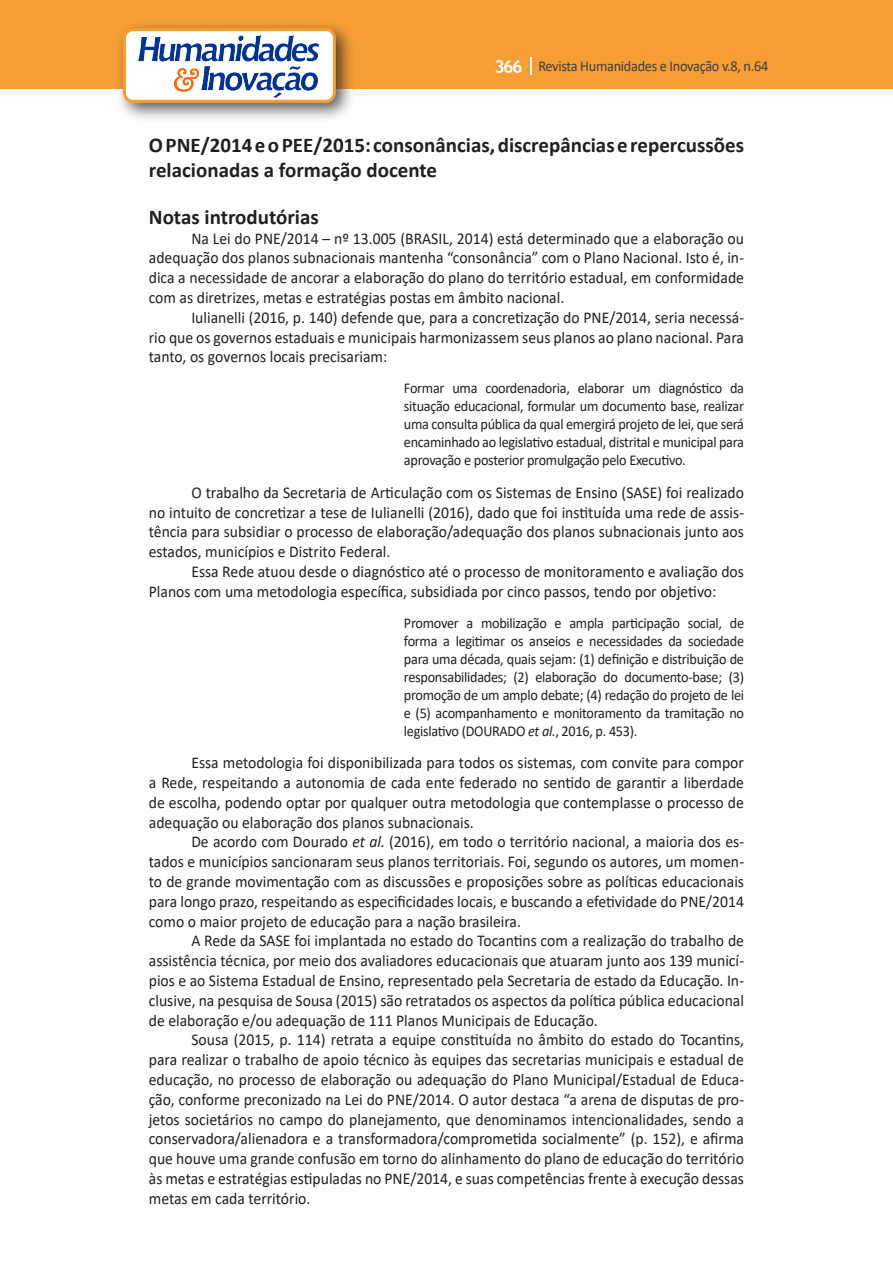
<style>
.page{position:relative;width:893px;height:1263px;background:#fff}
.page>*{position:absolute;margin:0;border:0;box-sizing:border-box;transform-origin:0 0}
.Titulo_2{font:700 21px/25.2px "Calibri";color:#231f20}
.Texto{font:16.5px/19.8px "Calibri";color:#231f20;text-align:justify;scale:.95 1}
.citacao{font:15px/18px "Calibri";letter-spacing:-.02em;color:#231f20;text-align:justify;scale:.95 1}
.t1{font:15px "Calibri";letter-spacing:-.02em;color:#3e3e3f;scale:.95 1}
.s1{font-family:"Trebuchet MS";font-weight:700;font-size:18px;color:#fff}
.s2{font-style:italic}
</style>
<div class="page">
<div style="left:0;top:0;width:893px;height:88px;background:#f69e34"></div>
<svg style="left:530px;top:57px;width:2px;height:18px"></svg>
<div style="left:115px;top:20px;width:241px;height:103px;background:#231f20;opacity:.75"></div>
<div style="left:125px;top:30px;width:209px;height:71px;background:#fff;border-radius:9px"></div>
<img style="left:138px;top:35px;width:181px;height:62px">
<div style="left:123px;top:28px;width:213px;height:75px;border:3px solid #f69e34;border-radius:9px"></div>
<p class="t1" style="left:495px;top:56px;width:290px"><span class="s1">366</span> Revista Humanidades e Inovação v.8, n.64</p>
<p class="Titulo_2" style="left:149px;top:132px;width:597px">O PNE/2014 e o PEE/2015: consonâncias, discrepâncias e repercussões relacionadas a formação docente</p>
<p class="Titulo_2" style="left:149px;top:204px;width:171px">Notas introdutórias</p>
<p class="Texto" style="left:149px;top:228px;width:628px;text-indent:43px">Na Lei do PNE/2014 – nº 13.005 (BRASIL, 2014) está determinado que a elaboração ou adequação dos planos subnacionais mantenha “consonância” com o Plano Nacional. Isto é, in&shy;dica a necessidade de ancorar a elaboração do plano do território estadual, em conformidade com as diretrizes, metas e estratégias postas em âmbito nacional.</p>
<p class="Texto" style="left:149px;top:307px;width:628px;text-indent:43px">Iulianelli (2016, p. 140) defende que, para a concretização do PNE/2014, seria necessá&shy;rio que os governos estaduais e municipais harmonizassem seus planos ao plano nacional. Para tanto, os governos locais precisariam:</p>
<p class="citacao" style="left:404px;top:379px;width:360px">Formar uma coordenadoria, elaborar um diagnóstico da situação educacional, formular um documento base, realizar uma consulta pública da qual emergirá projeto de lei, que será encaminhado ao legislativo estadual, distrital e municipal para aprovação e posterior promulgação pelo Executivo.</p>
<p class="Texto" style="left:149px;top:482px;width:628px;text-indent:43px">O trabalho da Secretaria de Articulação com os Sistemas de Ensino (SASE) foi realizado no intuito de concretizar a tese de Iulianelli (2016), dado que foi instituída uma rede de assis&shy;tência para subsidiar o processo de elaboração/adequação dos planos subnacionais junto aos estados, municípios e Distrito Federal.</p>
<p class="Texto" style="left:149px;top:561px;width:628px;text-indent:43px">Essa Rede atuou desde o diagnóstico até o processo de monitoramento e avaliação dos<br>Planos com uma metodologia específica, subsidiada por cinco passos, tendo por objetivo:</p>
<p class="citacao" style="left:404px;top:613px;width:360px">Promover a mobilização e ampla participação social, de forma a legitimar os anseios e necessidades da sociedade para uma década, quais sejam: (1) definição e distribuição de responsabilidades; (2) elaboração do documento-base; (3) promoção de um amplo debate; (4) redação do projeto de lei e (5) acompanhamento e monitoramento da tramitação no legislativo (DOURADO <span class="s2">et al.</span>, 2016, p. 453).</p>
<p class="Texto" style="left:149px;top:752px;width:628px;text-indent:43px">Essa metodologia foi disponibilizada para todos os sistemas, com convite para compor a Rede, respeitando a autonomia de cada ente federado no sentido de garantir a liberdade de escolha, podendo optar por qualquer outra metodologia que contemplasse o processo de adequação ou elaboração dos planos subnacionais.</p>
<p class="Texto" style="left:149px;top:831px;width:628px;text-indent:43px">De acordo com Dourado <span class="s2">et al.</span> (2016), em todo o território nacional, a maioria dos es&shy;tados e municípios sancionaram seus planos territoriais. Foi, segundo os autores, um momen&shy;to de grande movimentação com as discussões e proposições sobre as políticas educacionais para longo prazo, respeitando as especificidades locais, e buscando a efetividade do PNE/2014 como o maior projeto de educação para a nação brasileira.</p>
<p class="Texto" style="left:149px;top:930px;width:628px;text-indent:43px">A Rede da SASE foi implantada no estado do Tocantins com a realização do trabalho de assistência técnica, por meio dos avaliadores educacionais que atuaram junto aos 139 municí&shy;pios e ao Sistema Estadual de Ensino, representado pela Secretaria de estado da Educação. In&shy;clusive, na pesquisa de Sousa (2015) são retratados os aspectos da política pública educacional de elaboração e/ou adequação de 111 Planos Municipais de Educação.</p>
<p class="Texto" style="left:149px;top:1029px;width:628px;text-indent:43px">Sousa (2015, p. 114) retrata a equipe constituída no âmbito do estado do Tocantins, para realizar o trabalho de apoio técnico às equipes das secretarias municipais e estadual de educação, no processo de elaboração ou adequação do Plano Municipal/Estadual de Educa&shy;ção, conforme preconizado na Lei do PNE/2014. O autor destaca “a arena de disputas de pro&shy;jetos societários no campo do planejamento, que denominamos intencionalidades, sendo a conservadora/alienadora e a transformadora/comprometida socialmente” (p. 152), e afirma que houve uma grande confusão em torno do alinhamento do plano de educação do território às metas e estratégias estipuladas no PNE/2014, e suas competências frente à execução dessas metas em cada território.</p>
</div>
